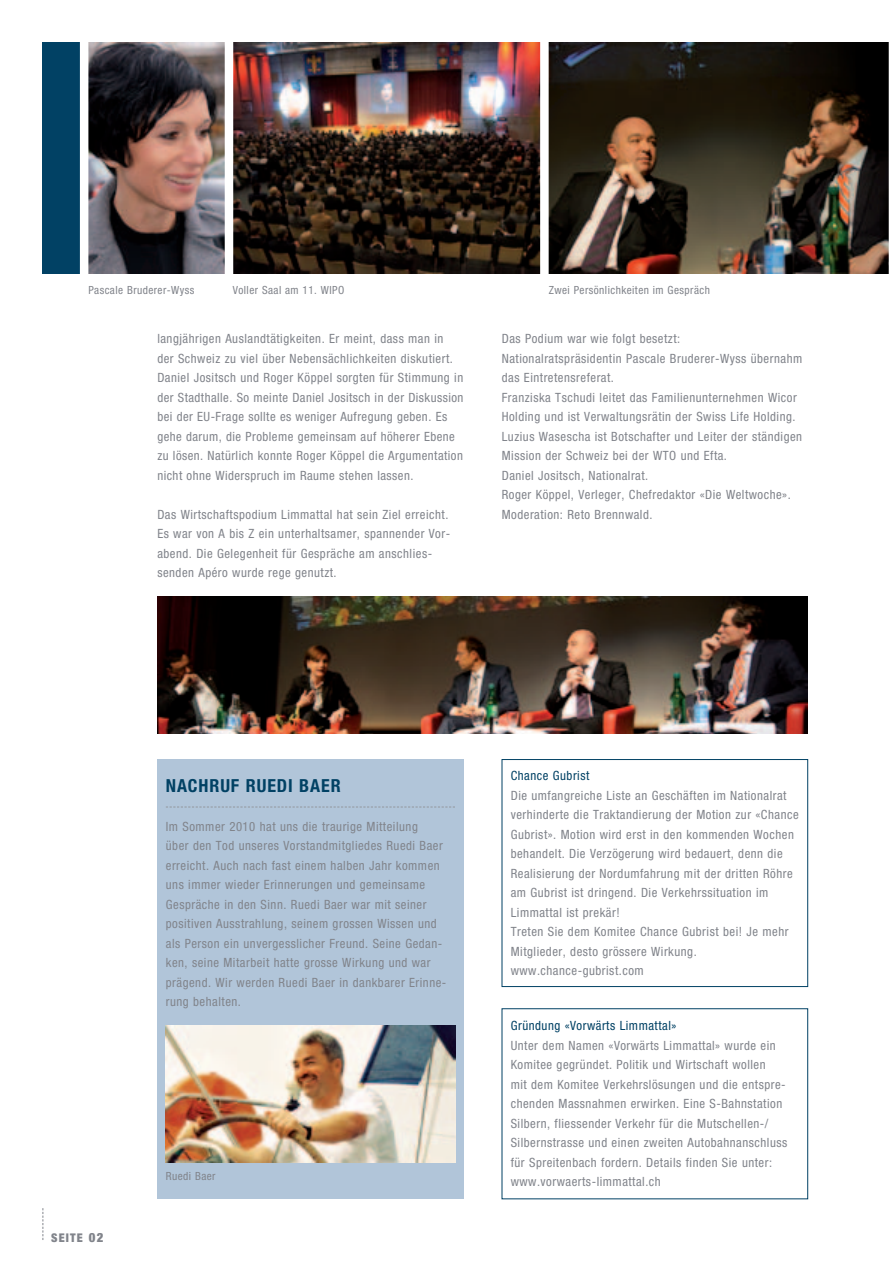
<style>
.page{position:relative;width:893px;height:1263px;background:#fff}
.page>*{position:absolute;margin:0;border:0;box-sizing:border-box;transform-origin:0 0}
.Panorama_SUBHEAD{font:700 condensed 18px "Helvetica Neue";letter-spacing:.05em;color:#014164}
.Panorama_LAUFTEXT{font:condensed 12.75px/19.5px "Helvetica Neue";letter-spacing:.04em;color:#81848b}
.Panorama_SUBHEAD_IM{font:condensed 12.75px "Helvetica Neue";letter-spacing:.04em;color:#014164}
.t1{font:900 condensed 12px "Helvetica Neue";letter-spacing:.1em;color:#81848b}
.Panorama_LAUFTEXT-2{font:condensed 11.25px "Helvetica Neue";letter-spacing:.04em;color:#81848b}
.s1{font-size:12.75px}
</style>
<div class="page">
<img style="left:88px;top:43px;width:801px;height:231px">
<div style="left:43px;top:43px;width:42px;height:231px;background:#014164"></div>
<div style="left:80px;top:38px;width:8px;height:242px;background:#fff"></div>
<svg style="left:43px;top:1208px;width:1px;height:32px"></svg>
<div style="left:540px;top:34px;width:9px;height:249px;background:#fff"></div>
<div style="left:225px;top:34px;width:8px;height:249px;background:#fff"></div>
<div style="left:502px;top:759px;width:306px;height:228px;border:1px solid #014164"></div>
<img style="left:157px;top:597px;width:651px;height:136px">
<div style="left:157px;top:760px;width:306px;height:439px;background:#b1c5d9"></div>
<img style="left:166px;top:1026px;width:289px;height:136px">
<svg style="left:166px;top:807px;width:289px;height:1px"></svg>
<p class="Panorama_LAUFTEXT-2" style="left:88px;top:283px;width:108px">Pascale Bruderer-Wyss</p>
<p class="Panorama_LAUFTEXT-2" style="left:233px;top:283px;width:113px">Voller Saal am 11. WIPO</p>
<p class="Panorama_LAUFTEXT-2" style="left:549px;top:283px;width:163px">Zwei Persönlichkeiten im Gespräch</p>
<p class="Panorama_LAUFTEXT" style="left:502px;top:329px;width:180px">Das Podium war wie folgt besetzt:</p>
<p class="Panorama_LAUFTEXT" style="left:502px;top:348px;width:302px">Nationalratspräsidentin Pascale Bruderer-Wyss übernahm das Eintretensreferat.</p>
<p class="Panorama_LAUFTEXT" style="left:502px;top:387px;width:296px">Franziska Tschudi leitet das Familienunternehmen Wicor<br>Holding und ist Verwaltungsrätin der Swiss Life Holding.</p>
<p class="Panorama_LAUFTEXT" style="left:502px;top:426px;width:302px">Luzius Wasescha ist Botschafter und Leiter der ständigen<br>Mission der Schweiz bei der WTO und Efta.</p>
<p class="Panorama_LAUFTEXT" style="left:502px;top:465px;width:148px">Daniel Jositsch, Nationalrat.</p>
<p class="Panorama_LAUFTEXT" style="left:502px;top:485px;width:291px">Roger Köppel, Verleger, Chefredaktor «Die Weltwoche».</p>
<p class="Panorama_LAUFTEXT" style="left:502px;top:504px;width:152px">Moderation: Reto Brennwald.</p>
<p class="Panorama_LAUFTEXT" style="left:157px;top:329px;width:308px">langjährigen Auslandtätigkeiten. Er meint, dass man in<br>der Schweiz zu viel über Nebensächlichkeiten diskutiert.<br>Daniel Jositsch und Roger Köppel sorgten für Stimmung in der Stadthalle. So meinte Daniel Jositsch in der Diskussion bei der EU-Frage sollte es weniger Aufregung geben. Es gehe darum, die Probleme gemeinsam auf höherer Ebene zu lösen. Natürlich konnte Roger Köppel die Argumentation nicht ohne Widerspruch im Raume stehen lassen.</p>
<p class="Panorama_LAUFTEXT" style="left:157px;top:504px;width:294px">Das Wirtschaftspodium Limmattal hat sein Ziel erreicht.<br>Es war von A bis Z ein unterhaltsamer, spannender Vor&shy;abend. Die Gelegenheit für Gespräche am anschlies&shy;senden Apéro wurde rege genutzt.</p>
<p class="Panorama_SUBHEAD" style="left:166px;top:774px;width:176px">NACHRUF RUEDI BAER</p>
<p class="Panorama_LAUFTEXT" style="left:166px;top:816px;width:282px">Im Sommer 2010 hat uns die traurige Mitteilung<br>über den Tod unseres Vorstandmitgliedes Ruedi Baer erreicht. Auch nach fast einem halben Jahr kommen uns immer wieder Erinnerungen und gemeinsame Gespräche in den Sinn. Ruedi Baer war mit seiner positiven Ausstrahlung, seinem grossen Wissen und als Person ein unvergesslicher Freund. Seine Gedan&shy;ken, seine Mitarbeit hatte grosse Wirkung und war prägend. Wir werden Ruedi Baer in dankbarer Erinne&shy;rung behalten.</p>
<p class="t1" style="left:51px;top:1230px;width:54px">SEITE <span class="s1">02</span></p>
<p class="Panorama_LAUFTEXT-2" style="left:166px;top:1169px;width:51px">Ruedi Baer</p>
<p class="Panorama_SUBHEAD_IM" style="left:511px;top:768px;width:80px">Chance Gubrist</p>
<p class="Panorama_LAUFTEXT" style="left:511px;top:785px;width:289px">Die umfangreiche Liste an Geschäften im Nationalrat verhinderte die Traktandierung der Motion zur «Chance Gubrist». Motion wird erst in den kommenden Wochen behandelt. Die Verzögerung wird bedauert, denn die Realisierung der Nordumfahrung mit der dritten Röhre am Gubrist ist dringend. Die Verkehrssituation im Limmattal ist prekär!</p>
<p class="Panorama_LAUFTEXT" style="left:511px;top:922px;width:279px">Treten Sie dem Komitee Chance Gubrist bei! Je mehr<br>Mitglieder, desto grössere Wirkung.</p>
<p class="Panorama_LAUFTEXT" style="left:511px;top:961px;width:134px">www.chance-gubrist.com</p>
<p class="Panorama_SUBHEAD_IM" style="left:511px;top:1018px;width:167px">Gründung «Vorwärts Limmattal»</p>
<p class="Panorama_LAUFTEXT" style="left:511px;top:1035px;width:278px">Unter dem Namen «Vorwärts Limmattal» wurde ein Komitee gegründet. Politik und Wirtschaft wollen<br>mit dem Komitee Verkehrslösungen und die entspre&shy;chenden Massnahmen erwirken. Eine S-Bahnstation Silbern, fliessender Verkehr für die Mutschellen-/ Silbernstrasse und einen zweiten Autobahnanschluss für Spreitenbach fordern. Details finden Sie unter:</p>
<p class="Panorama_LAUFTEXT" style="left:511px;top:1172px;width:152px">www.vorwaerts-limmattal.ch</p>
</div>
